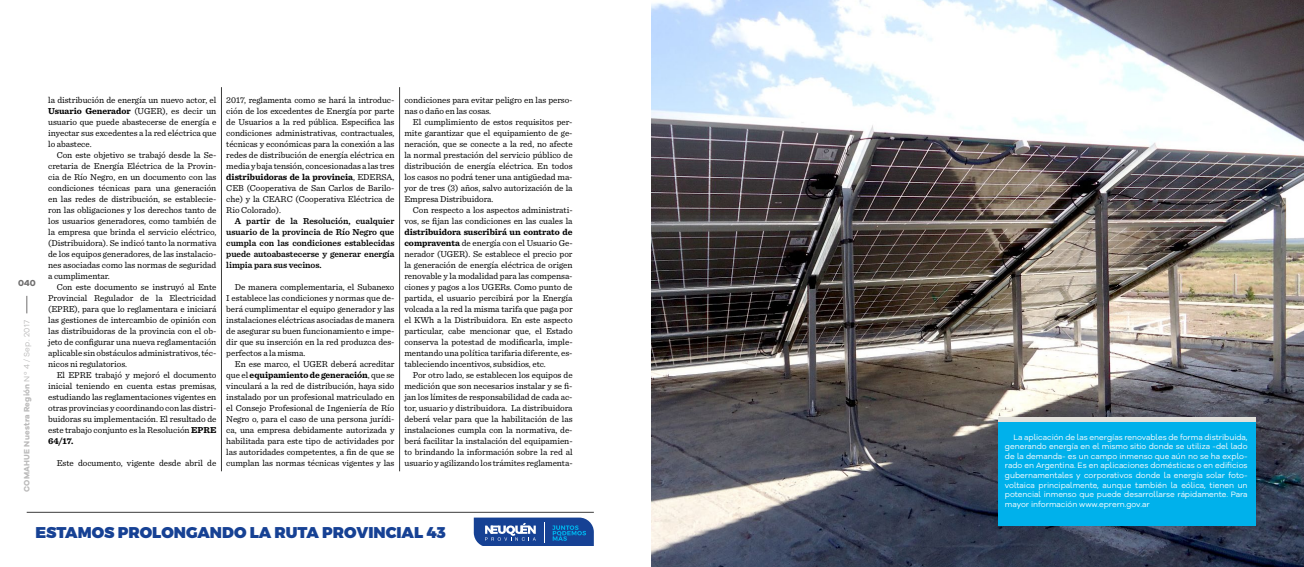
<style>
.page{position:relative;width:1304px;height:567px;background:#fff}
.page>*{position:absolute;margin:0;border:0;box-sizing:border-box;transform-origin:0 0}
.t1{font:900 15.6px "Montserrat";color:#164194}
.t2{font:9px/11px "Sentinel";letter-spacing:-.005em;color:#000;text-align:justify}
.t3{font:600 9px/11px "Sentinel";letter-spacing:-.005em;color:#000;text-align:justify}
.t4{font:9px "Galano Grotesque Alt Bold";color:#706f6f}
.t5{font:8px/9.6px "Galano Grotesque Alt Regular";letter-spacing:-.005em;color:#fff;text-align:justify}
.t6{font:8px "Galano Grotesque Alt Bold";letter-spacing:.025em;color:#706f6f}
.s1{font-family:"Galano Grotesque Alt Regular"}
.s2{font-weight:700}
</style>
<div class="page">
<svg style="left:27px;top:296px;width:1px;height:17px"></svg>
<hr style="left:27px;top:512px;width:567px;height:1px;background:#3c3c3b">
<svg style="left:474px;top:518px;width:120px;height:28px;background:#325ea6"></svg>
<hr style="left:221px;top:87px;width:1px;height:384px;background:#3c3c3b">
<hr style="left:399px;top:87px;width:1px;height:384px;background:#3c3c3b">
<img style="left:652px;top:0;width:652px;height:567px">
<div style="left:998px;top:422px;width:258px;height:104px;background:#00b1eb"></div>
<hr style="left:998px;top:418px;width:258px;height:4px;background:#e3e2dc">
<p class="t4" style="left:18px;top:277px;width:19px">040</p>
<p class="t6" style="left:22px;top:492px;width:173px;rotate:-90deg">COMAHUE Nuestra Región <span class="s1">Nº 4 / Sep. 2017</span></p>
<p class="t2" style="left:48px;top:94px;width:170px">la distribución de energía un nuevo actor, el <span class="s2">Usuario Generador</span> (UGER), es decir un usuario que puede abastecerse de energía e inyectar sus excedentes a la red eléctrica que lo abastece.</p>
<p class="t2" style="left:48px;top:149px;width:170px;text-indent:9px">Con este objetivo se trabajó desde la Se&shy;cretaria de Energía Eléctrica de la Provin&shy;cia de Río Negro, en un documento con las condiciones técnicas para una generación en las redes de distribución, se establecie&shy;ron las obligaciones y los derechos tanto de los usuarios generadores, como también de la empresa que brinda el servicio eléctrico, (Distribuidora). Se indicó tanto la normativa de los equipos generadores, de las instalacio&shy;nes asociadas como las normas de seguridad a cumplimentar.</p>
<p class="t2" style="left:48px;top:281px;width:170px;text-indent:9px">Con este documento se instruyó al Ente Provincial Regulador de la Electricidad (EPRE), para que lo reglamentara e iniciará las gestiones de intercambio de opinión con las distribuidoras de la provincia con el ob&shy;jeto de configurar una nueva reglamentación aplicable sin obstáculos administrativos, téc&shy;nicos ni regulatorios.</p>
<p class="t2" style="left:48px;top:369px;width:170px;text-indent:9px">El EPRE trabajó y mejoró el documento inicial teniendo en cuenta estas premisas, estudiando las reglamentaciones vigentes en otras provincias y coordinando con las distri&shy;buidoras su implementación. El resultado de este trabajo conjunto es la Resolución <span class="s2">EPRE 64/17.</span></p>
<p class="t2" style="left:57px;top:457px;width:161px">Este documento, vigente desde abril de</p>
<p class="t2" style="left:226px;top:94px;width:170px">2017, reglamenta como se hará la introduc&shy;ción de los excedentes de Energía por parte de Usuarios a la red pública. Especifica las condiciones administrativas, contractuales, técnicas y económicas para la conexión a las redes de distribución de energía eléctrica en media y baja tensión, concesionadas a las tres <span class="s2">distribuidoras de la provincia</span>, EDERSA, CEB (Cooperativa de San Carlos de Barilo&shy;che) y la CEARC (Cooperativa Eléctrica de Rio Colorado).</p>
<p class="t3" style="left:226px;top:215px;width:170px;text-indent:9px">A partir de la Resolución, cualquier usuario de la provincia de Río Negro que cumpla con las condiciones establecidas puede autoabastecerse y generar energía limpia para sus vecinos.</p>
<p class="t2" style="left:226px;top:281px;width:170px;text-indent:9px">De manera complementaria, el Subanexo I establece las condiciones y normas que de&shy;berá cumplimentar el equipo generador y las instalaciones eléctricas asociadas de manera de asegurar su buen funcionamiento e impe&shy;dir que su inserción en la red produzca des&shy;perfectos a la misma.</p>
<p class="t2" style="left:226px;top:358px;width:170px;text-indent:9px">En ese marco, el UGER deberá acreditar que el <span class="s2">equipamiento de generación</span>, que se vinculará a la red de distribución, haya sido instalado por un profesional matriculado en el Consejo Profesional de Ingeniería de Río Negro o, para el caso de una persona jurídi&shy;ca, una empresa debidamente autorizada y habilitada para este tipo de actividades por las autoridades competentes, a fin de que se cumplan las normas técnicas vigentes y las</p>
<p class="t2" style="left:404px;top:94px;width:170px">condiciones para evitar peligro en las perso&shy;nas o daño en las cosas.</p>
<p class="t2" style="left:404px;top:116px;width:170px;text-indent:9px">El cumplimiento de estos requisitos per&shy;mite garantizar que el equipamiento de ge&shy;neración, que se conecte a la red, no afecte la normal prestación del servicio público de distribución de energía eléctrica. En todos los casos no podrá tener una antigüedad ma&shy;yor de tres (3) años, salvo autorización de la Empresa Distribuidora.</p>
<p class="t2" style="left:404px;top:204px;width:170px;text-align:right">Con respecto a los aspectos administrati&shy;vos, se fijan las condiciones en las cuales la</p>
<p class="t2" style="left:404px;top:226px;width:170px"><span class="s2">distribuidora suscribirá un contrato de compraventa</span> de energía con el Usuario Ge&shy;nerador (UGER). Se establece el precio por la generación de energía eléctrica de origen renovable y la modalidad para las compensa&shy;ciones y pagos a los UGERs. Como punto de partida, el usuario percibirá por la Energía volcada a la red la misma tarifa que paga por el KWh a la Distribuidora. En este aspecto particular, cabe mencionar que, el Estado conserva la potestad de modificarla, imple&shy;mentando una política tarifaria diferente, es&shy;tableciendo incentivos, subsidios, etc.</p>
<p class="t2" style="left:404px;top:369px;width:170px;text-indent:9px">Por otro lado, se establecen los equipos de medición que son necesarios instalar y se fi&shy;jan los límites de responsabilidad de cada ac&shy;tor, usuario y distribuidora. La distribuidora deberá velar para que la habilitación de las instalaciones cumpla con la normativa, de&shy;berá facilitar la instalación del equipamien&shy;to brindando la información sobre la red al usuario y agilizando los trámites reglamenta-</p>
<h1 class="t1" style="left:35px;top:523px;width:412px">ESTAMOS PROLONGANDO LA RUTA PROVINCIAL 43</h1>
<p class="t5" style="left:1005px;top:432px;width:244px;text-indent:9px">La aplicación de las energías renovables de forma distribuida, generando energía en el mismo sitio donde se utiliza -del lado de la demanda- es un campo inmenso que aún no se ha explo&shy;rado en Argentina. Es en aplicaciones domésticas o en edificios gubernamentales y corporativos donde la energía solar foto&shy;voltaica principalmente, aunque también la eólica, tienen un potencial inmenso que puede desarrollarse rápidamente. Para mayor información www.eprern.gov.ar</p>
</div>
